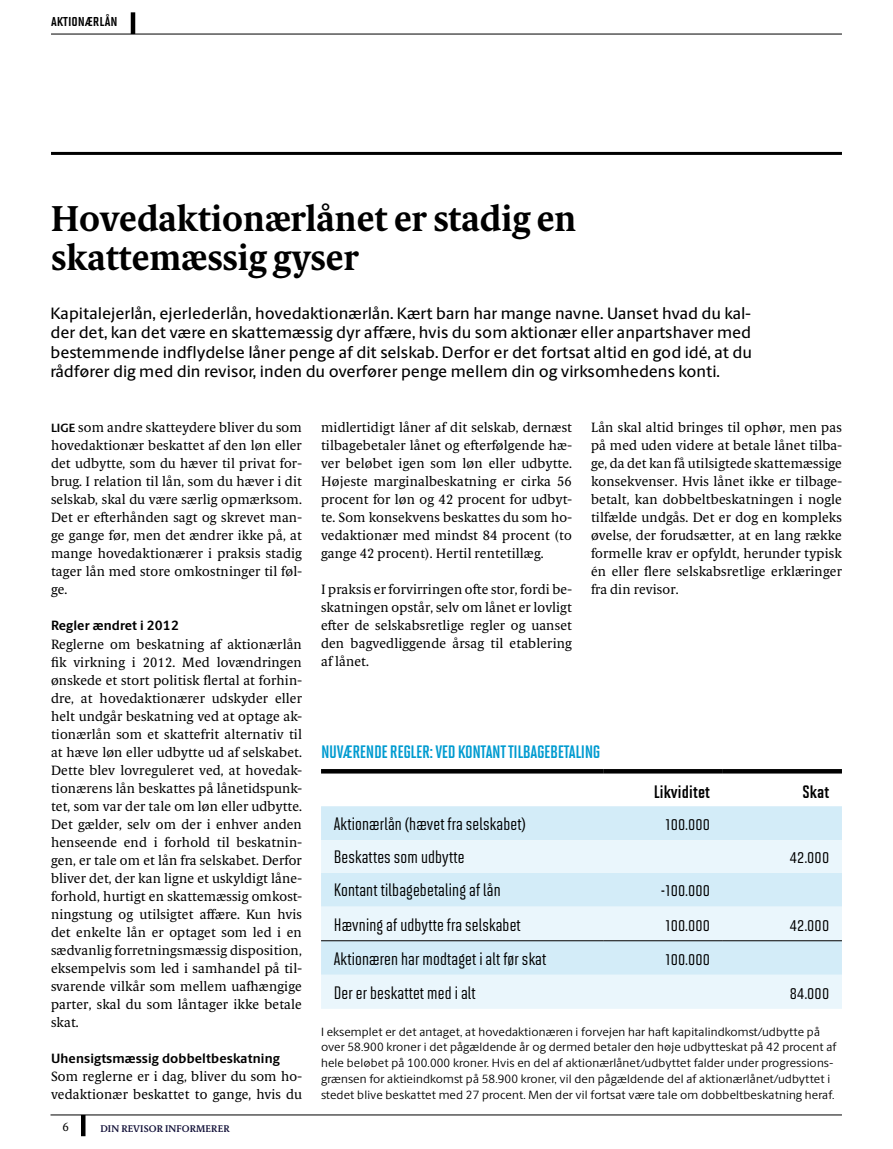
<style>
.page{position:relative;width:893px;height:1149px;background:#fff}
.page>*{position:absolute;margin:0;border:0;box-sizing:border-box;transform-origin:0 0}
.t1{font:700 36px/39px "Berling Serif Text";color:#000}
.t2{font:500 18px "Solano Gothic MVB";letter-spacing:.01em;color:#000}
.t3{font:18px "Solano Gothic MVB Bd Cap";letter-spacing:-.02em;color:#009bd0}
.t4{font:700 18px "Solano Gothic MVB";letter-spacing:.01em;color:#000}
.t5{font:500 16.5px/19.5px "Berling Sans";color:#000;text-align:justify}
.t6{font:15px "Solano Gothic MVB Bd SC";color:#000}
.t7{font:13.5px/18px "Berling Serif Text";letter-spacing:.01em;color:#000;text-align:justify}
.t8{font:700 13.5px "Berling Sans";letter-spacing:.01em;color:#000}
.t9{font:12px/15.8px "Berling Sans";letter-spacing:.01em;color:#000}
.t10{font:12px "Berling Serif Text";color:#000}
.t11{font:600 9.75px "Berling Serif Text";letter-spacing:.01em;color:#131139}
.s1{font-family:"Berling Sans";font-weight:700;font-size:12px}
</style>
<div class="page">
<hr style="left:51px;top:34px;width:791px;height:1px;background:#000">
<hr style="left:81px;top:1114px;width:4px;height:21px;background:#000">
<hr style="left:51px;top:1114px;width:791px;height:1px;background:#000">
<hr style="left:51px;top:152px;width:791px;height:3px;background:#000">
<hr style="left:131px;top:12px;width:4px;height:22px;background:#000">
<svg style="left:321px;top:773px;width:521px;height:1px"></svg>
<div style="left:321px;top:806px;width:521px;height:34px;background:#d3ecf8"></div>
<svg style="left:321px;top:840px;width:521px;height:168px;background:#e0f1f9"></svg>
<div style="left:321px;top:768px;width:283px;height:5px;background:#000"></div>
<div style="left:604px;top:768px;width:119px;height:5px;background:#000"></div>
<div style="left:723px;top:768px;width:119px;height:5px;background:#000"></div>
<hr style="left:321px;top:940px;width:283px;height:1px;background:#000">
<hr style="left:604px;top:940px;width:119px;height:1px;background:#000">
<hr style="left:723px;top:940px;width:119px;height:1px;background:#000">
<p class="t6" style="left:51px;top:13px;width:68px">AKTIONÆRLÅN</p>
<h1 class="t1" style="left:51px;top:199px;width:527px">Hovedaktionærlånet er stadig en skattemæssig gyser</h1>
<p class="t5" style="left:51px;top:303px;width:703px">Kapitalejerlån, ejerlederlån, hovedaktionærlån. Kært barn har mange navne. Uanset hvad du kal&shy;der det, kan det være en skattemæssig dyr affære, hvis du som aktionær eller anpartshaver med bestemmende indflydelse låner penge af dit selskab. Derfor er det fortsat altid en god idé, at du rådfører dig med din revisor, inden du overfører penge mellem din og virksomhedens konti.</p>
<p class="t7" style="left:51px;top:418px;width:252px"><span class="s1">LIGE</span> som andre skatteydere bliver du som hovedaktionær beskattet af den løn eller det udbytte, som du hæver til privat for&shy;brug. I relation til lån, som du hæver i dit selskab, skal du være særlig opmærksom.<br>Det er efterhånden sagt og skrevet man&shy;ge gange før, men det ændrer ikke på, at mange hovedaktionærer i praksis stadig tager lån med store omkostninger til føl&shy;ge.</p>
<p class="t8" style="left:51px;top:617px;width:129px">Regler ændret i 2012</p>
<p class="t7" style="left:51px;top:634px;width:252px">Reglerne om beskatning af aktionærlån fik virkning i 2012. Med lovændringen ønskede et stort politisk flertal at forhin&shy;dre, at hovedaktionærer udskyder eller helt undgår beskatning ved at optage ak&shy;tionærlån som et skattefrit alternativ til at hæve løn eller udbytte ud af selskabet.<br>Dette blev lovreguleret ved, at hovedak&shy;tionærens lån beskattes på lånetidspunk&shy;tet, som var der tale om løn eller udbytte.<br>Det gælder, selv om der i enhver anden henseende end i forhold til beskatnin&shy;gen, er tale om et lån fra selskabet. Derfor bliver det, der kan ligne et uskyldigt låne&shy;forhold, hurtigt en skattemæssig omkost&shy;ningstung og utilsigtet affære. Kun hvis det enkelte lån er optaget som led i en sædvanlig forretningsmæssig disposition, eksempelvis som led i samhandel på til&shy;svarende vilkår som mellem uafhængige parter, skal du som låntager ikke betale skat.</p>
<p class="t8" style="left:51px;top:1049px;width:230px">Uhensigtsmæssig dobbeltbeskatning</p>
<p class="t7" style="left:51px;top:1066px;width:252px">Som reglerne er i dag, bliver du som ho&shy;vedaktionær beskattet to gange, hvis du</p>
<p class="t10" style="left:63px;top:1119px;width:8px">6</p>
<p class="t11" style="left:100px;top:1121px;width:131px">DIN REVISOR INFORMERER</p>
<p class="t7" style="left:321px;top:418px;width:252px">midlertidigt låner af dit selskab, dernæst tilbagebetaler lånet og efterfølgende hæ&shy;ver beløbet igen som løn eller udbytte.<br>Højeste marginalbeskatning er cirka 56 procent for løn og 42 procent for udbyt&shy;te. Som konsekvens beskattes du som ho&shy;vedaktionær med mindst 84 procent (to gange 42 procent). Hertil rentetillæg.</p>
<p class="t7" style="left:321px;top:580px;width:252px">I praksis er forvirringen ofte stor, fordi be&shy;skatningen opstår, selv om lånet er lovligt efter de selskabsretlige regler og uanset den bagvedliggende årsag til etablering af lånet.</p>
<p class="t7" style="left:591px;top:418px;width:252px">Lån skal altid bringes til ophør, men pas på med uden videre at betale lånet tilba&shy;ge, da det kan få utilsigtede skattemæssige konsekvenser. Hvis lånet ikke er tilbage&shy;betalt, kan dobbeltbeskatningen i nogle tilfælde undgås. Det er dog en kompleks øvelse, der forudsætter, at en lang række formelle krav er opfyldt, herunder typisk én eller flere selskabsretlige erklæringer fra din revisor.</p>
<h2 class="t3" style="left:321px;top:742px;width:281px">NUVÆRENDE REGLER: VED KONTANT TILBAGEBETALING</h2>
<h2 class="t4" style="left:654px;top:781px;width:58px">Likviditet</h2>
<h2 class="t4" style="left:802px;top:781px;width:28px">Skat</h2>
<h2 class="t2" style="left:334px;top:813px;width:193px">Aktionærlån (hævet fra selskabet)</h2>
<h2 class="t2" style="left:666px;top:813px;width:46px">100.000</h2>
<h2 class="t2" style="left:334px;top:846px;width:132px">Beskattes som udbytte</h2>
<h2 class="t2" style="left:790px;top:846px;width:41px">42.000</h2>
<h2 class="t2" style="left:334px;top:880px;width:168px">Kontant tilbagebetaling af lån</h2>
<h2 class="t2" style="left:661px;top:880px;width:51px">-100.000</h2>
<h2 class="t2" style="left:334px;top:914px;width:189px">Hævning af udbytte fra selskabet</h2>
<h2 class="t2" style="left:666px;top:914px;width:46px">100.000</h2>
<h2 class="t2" style="left:790px;top:914px;width:41px">42.000</h2>
<h2 class="t2" style="left:334px;top:948px;width:214px">Aktionæren har modtaget i alt før skat</h2>
<h2 class="t2" style="left:666px;top:948px;width:46px">100.000</h2>
<h2 class="t2" style="left:334px;top:982px;width:144px">Der er beskattet med i alt</h2>
<h2 class="t2" style="left:790px;top:982px;width:41px">84.000</h2>
<p class="t9" style="left:321px;top:1023px;width:517px">I eksemplet er det antaget, at hovedaktionæren i forvejen har haft kapitalindkomst/udbytte på over 58.900 kroner i det pågældende år og dermed betaler den høje udbytteskat på 42 procent af hele beløbet på 100.000 kroner. Hvis en del af aktionærlånet/udbyttet falder under progressions&shy;grænsen for aktieindkomst på 58.900 kroner, vil den pågældende del af aktionærlånet/udbyttet i stedet blive beskattet med 27 procent. Men der vil fortsat være tale om dobbeltbeskatning heraf.</p>
</div>
